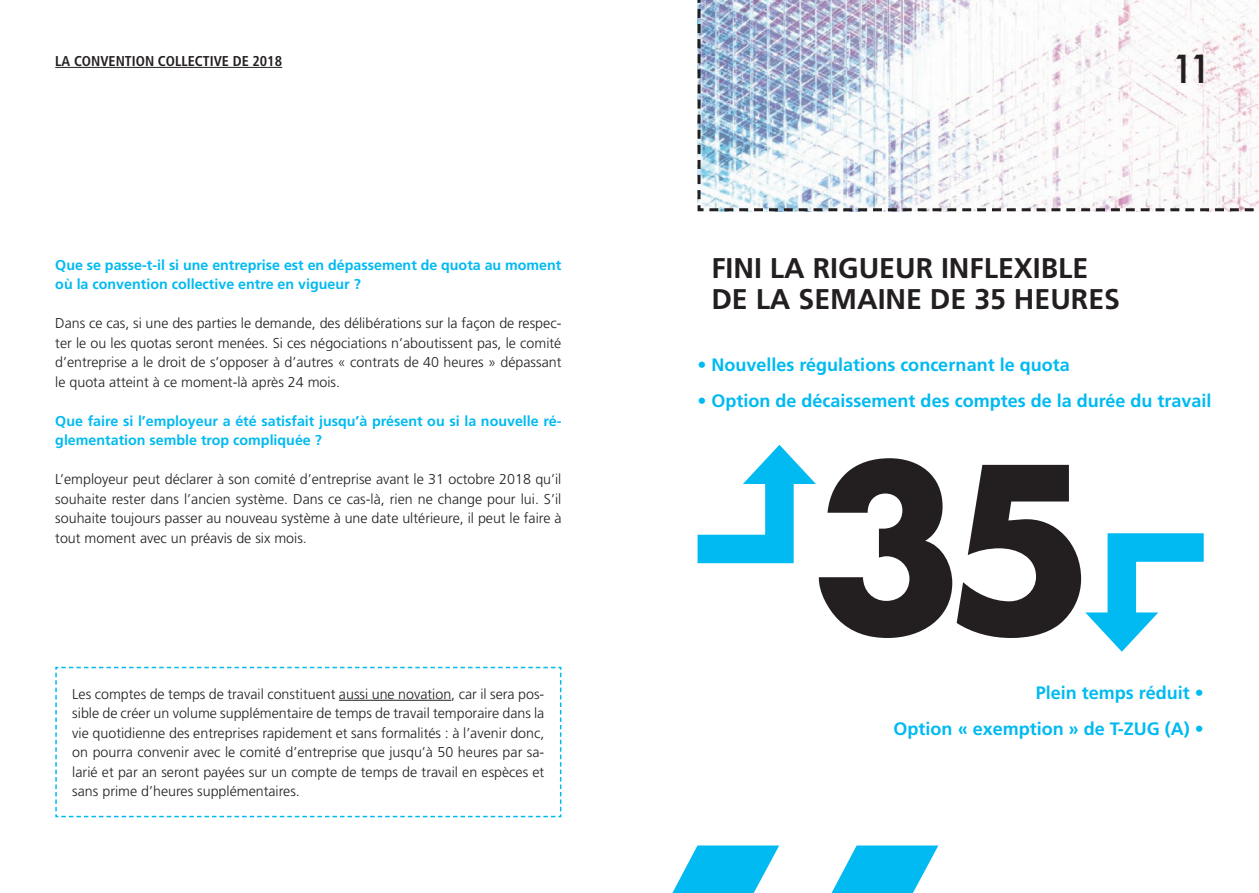
<style>
.page{position:relative;width:1259px;height:893px;background:#fff}
.page>*{position:absolute;margin:0;border:0;box-sizing:border-box;transform-origin:0 0}
.t1{font:700 220.8px "Futura";color:#231f20}
.t2{font:500 37.5px "Futura";color:#231f20}
.t3{font:700 28.5px/31.5px "Frutiger LT Std";color:#231f20}
.t4{font:700 18px/36px "Frutiger LT Std";color:#00baf1;text-align:right}
.t5{font:300 14.25px/19.5px "Frutiger LT Std";color:#231f20;text-align:justify}
.t6{font:700 14.25px/19.5px "Frutiger LT Std";color:#00baf1}
.t7{font:700 condensed 14.25px "Frutiger LT Std";color:#231f20}
</style>
<div class="page">
<svg style="left:55px;top:666px;width:507px;height:152px"></svg>
<svg style="left:697px;top:0;width:562px;height:212px"></svg>
<hr style="left:339px;top:700px;width:112px;height:1px;background:#231f20">
<svg style="left:697px;top:444px;width:119px;height:120px"></svg>
<svg style="left:1085px;top:533px;width:119px;height:119px"></svg>
<svg style="left:672px;top:845px;width:107px;height:48px"></svg>
<svg style="left:831px;top:845px;width:107px;height:48px"></svg>
<hr style="left:55px;top:67px;width:227px;height:1px;background:#231f20">
<p class="t7" style="left:55px;top:53px;width:228px">LA CONVENTION COLLECTIVE DE 2018</p>
<p class="t6" style="left:55px;top:255px;width:507px">Que se passe-t-il si une entreprise est en dépassement de quota au moment où la convention collective entre en vigueur ?</p>
<p class="t5" style="left:55px;top:314px;width:508px">Dans ce cas, si une des parties le demande, des délibérations sur la façon de respec&shy;ter le ou les quotas seront menées. Si ces négociations n’aboutissent pas, le comité d’entreprise a le droit de s’opposer à d’autres « contrats de 40 heures » dépassant le quota atteint à ce moment-là après 24 mois.</p>
<p class="t6" style="left:55px;top:411px;width:508px">Que faire si l’employeur a été satisfait jusqu’à présent ou si la nouvelle ré&shy;glementation semble trop compliquée ?</p>
<p class="t5" style="left:55px;top:470px;width:508px">L’employeur peut déclarer à son comité d’entreprise avant le 31 octobre 2018 qu’il souhaite rester dans l’ancien système. Dans ce cas-là, rien ne change pour lui. S’il souhaite toujours passer au nouveau système à une date ultérieure, il peut le faire à tout moment avec un préavis de six mois.</p>
<p class="t5" style="left:72px;top:684px;width:473px">Les comptes de temps de travail constituent aussi une novation, car il sera pos-</p>
<p class="t5" style="left:72px;top:704px;width:473px">sible de créer un volume supplémentaire de temps de travail temporaire dans la vie quotidienne des entreprises rapidement et sans formalités : à l’avenir donc, on pourra convenir avec le comité d’entreprise que jusqu’à 50 heures par sa&shy;larié et par an seront payées sur un compte de temps de travail en espèces et sans prime d’heures supplémentaires.</p>
<h2 class="t2" style="left:1171px;top:43px;width:42px">11</h2>
<h3 class="t3" style="left:711px;top:252px;width:410px">FINI LA RIGUEUR INFLEXIBLE<br>DE LA SEMAINE DE 35 HEURES</h3>
<p class="t4" style="left:697px;top:346px;width:374px">• Nouvelles régulations concernant le quota</p>
<p class="t4" style="left:697px;top:382px;width:515px">• Option de décaissement des comptes de la durée du travail</p>
<h1 class="t1" style="left:811px;top:395px;width:286px">35</h1>
<p class="t4" style="left:893px;top:675px;width:311px">Plein temps réduit •<br>Option « exemption » de T-ZUG (A) •</p>
</div>
